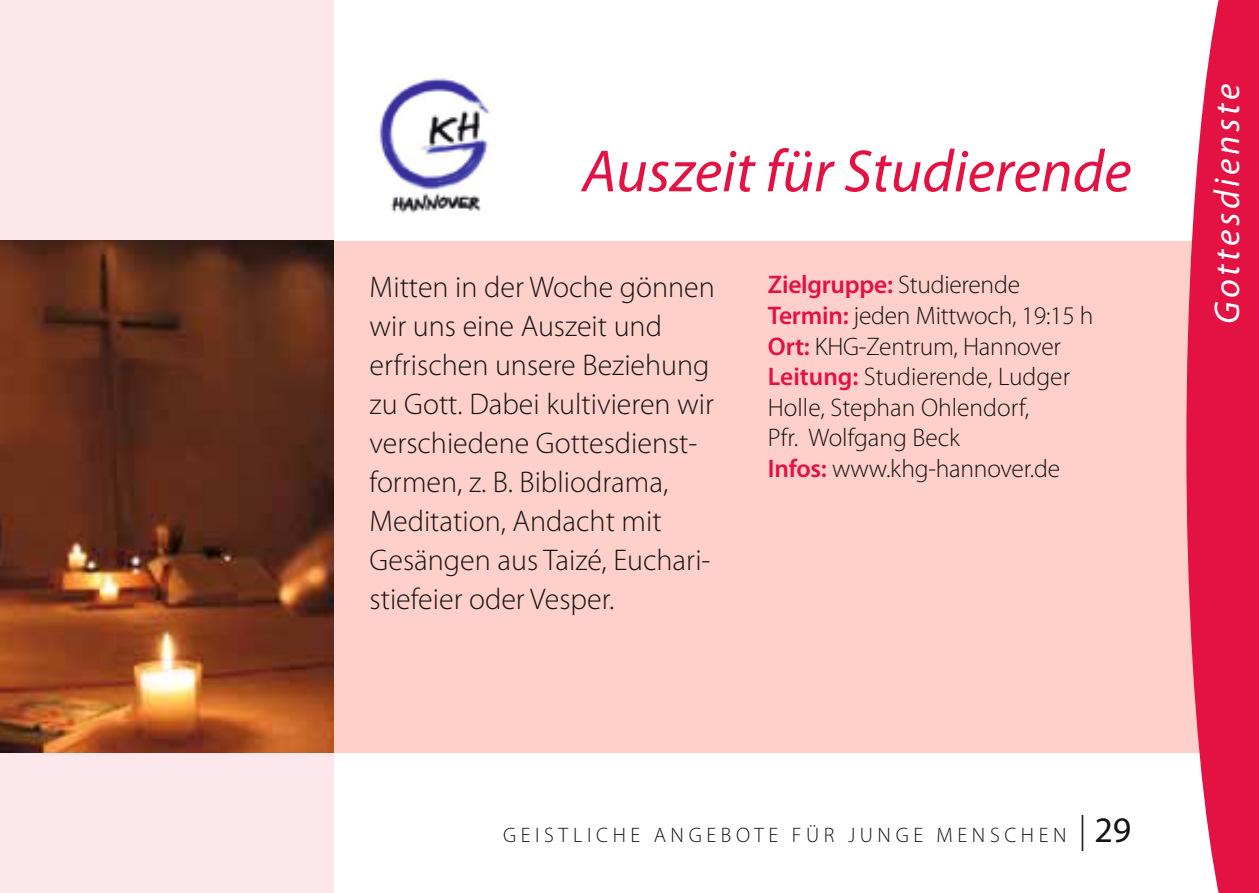
<style>
.page{position:relative;width:1259px;height:893px;background:#fff}
.page>*{position:absolute;margin:0;border:0;box-sizing:border-box;transform-origin:0 0}
.t1{font:italic 60px "Myriad Pro";color:#e41143}
.t2{font:italic 36px "Myriad Pro";letter-spacing:.1em;color:#fff}
.t3{font:300 30px/39px "Myriad Pro";color:#141414}
.t4{font:300 25.5px/30.6px "Myriad Pro";letter-spacing:-.005em;color:#141414}
.t5{font:300 21px "Myriad Pro";letter-spacing:.22em;color:#141414}
.s1{font-weight:600;color:#e41143}
.s2{font-size:36px}
.s3{font-weight:400;font-size:36px}
</style>
<div class="page">
<div style="left:0;top:242px;width:1259px;height:511px;background:#ffcfca"></div>
<svg style="left:1186px;top:0;width:73px;height:893px;background:#e7305b"></svg>
<div style="left:0;top:0;width:333px;height:893px;background:#fce7ec"></div>
<img style="left:0;top:241px;width:333px;height:512px">
<img style="left:376px;top:75px;width:116px;height:138px">
<h1 class="t1" style="left:582px;top:134px;width:550px">Auszeit für Studierende</h1>
<p class="t3" style="left:369px;top:267px;width:347px">Mitten in der Woche gönnen wir uns eine Auszeit und erfrischen unsere Beziehung zu Gott. Dabei kultivieren wir verschiedene Gottesdienst&shy;formen, z. B. Bibliodrama,<br>Meditation, Andacht mit<br>Gesängen aus Taizé, Euchari&shy;stiefeier oder Vesper.</p>
<p class="t4" style="left:768px;top:269px;width:327px"><span class="s1">Zielgruppe:</span> Studierende<br><span class="s1">Termin:</span> jeden Mittwoch, 19:15 h<br><span class="s1">Ort:</span> KHG-Zentrum, Hannover<br><span class="s1">Leitung:</span> Studierende, Ludger<br>Holle, Stephan Ohlendorf,<br>Pfr. Wolfgang Beck<br><span class="s1">Infos:</span> www.khg-hannover.de</p>
<p class="t5" style="left:503px;top:822px;width:630px">Geistliche Angebote für junge Menschen <span class="s2">|</span> <span class="s3">29</span></p>
<p class="t2" style="left:1204px;top:324px;width:242px;rotate:-90deg">Gottesdienste</p>
</div>
